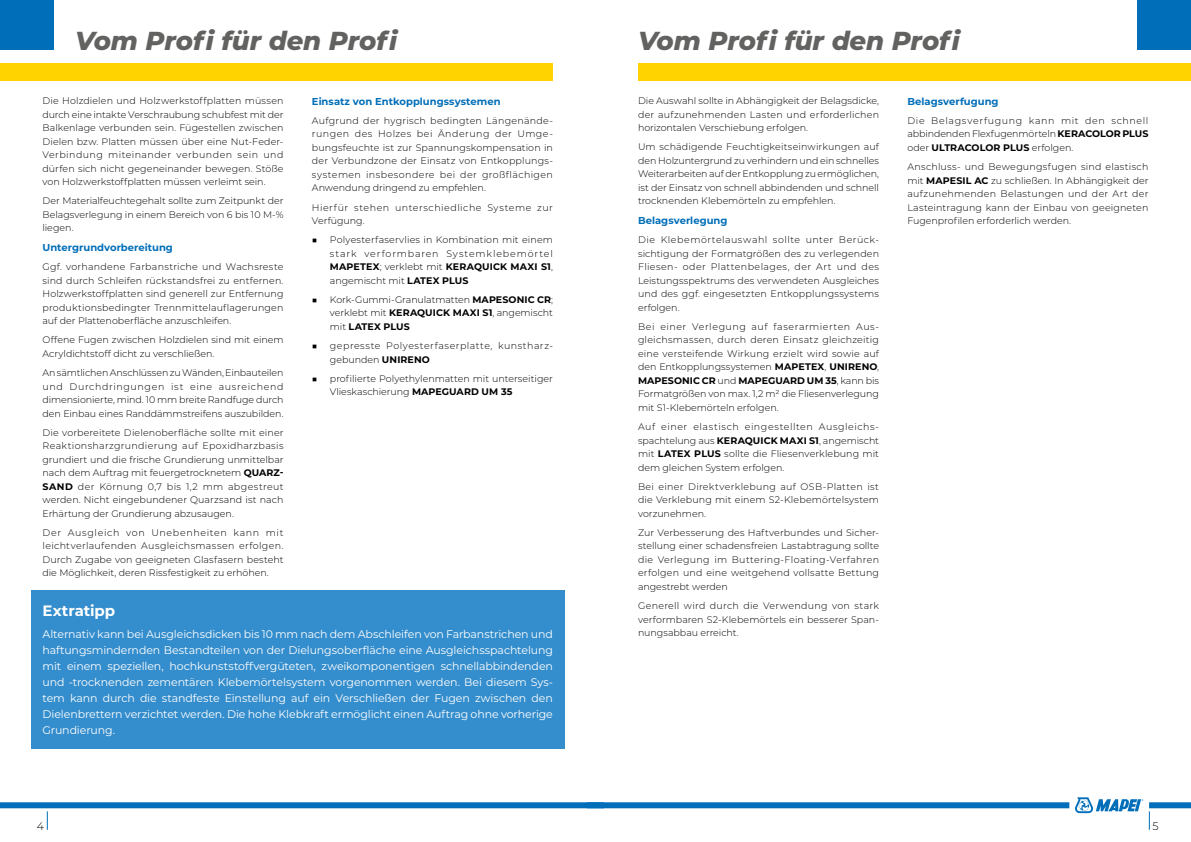
<style>
.page{position:relative;width:1191px;height:842px;background:#fff}
.page>*{position:absolute;margin:0;border:0;box-sizing:border-box;transform-origin:0 0}
.t1{font:italic 800 26px "Montserrat";letter-spacing:-.005em;color:#626261}
.t2{font:700 15px "Montserrat";letter-spacing:-.01em;color:#fff}
.t3{font:11px/16px "Montserrat";letter-spacing:-.01em;color:#fff}
.t4{font:300 11px "Montserrat";color:#000}
.t5{font:700 10px "Montserrat";color:#006eb9}
.t6{font:300 9.5px/13.5px "Montserrat";color:#000;text-align:justify}
.t7{font:300 9.5px/13.5px "Montserrat";letter-spacing:.05em;color:#000}
.s1{font-weight:700}
.s2{font-weight:900}
</style>
<div class="page">
<div style="left:587px;top:802px;width:482px;height:6px;background:#006eb9"></div>
<div style="left:1149px;top:802px;width:42px;height:6px;background:#006eb9"></div>
<svg style="left:1075px;top:797px;width:68px;height:16px"></svg>
<svg style="left:1149px;top:811px;width:1px;height:19px"></svg>
<div style="left:638px;top:64px;width:553px;height:17px;background:#ffd300"></div>
<div style="left:1137px;top:0;width:54px;height:50px;background:#006eb9"></div>
<div style="left:0;top:802px;width:604px;height:6px;background:#006eb9"></div>
<svg style="left:47px;top:811px;width:1px;height:19px"></svg>
<div style="left:0;top:64px;width:553px;height:17px;background:#ffd300"></div>
<div style="left:0;top:0;width:54px;height:50px;background:#006eb9"></div>
<div style="left:31px;top:591px;width:533px;height:158px;background:#348dcc"></div>
<h1 class="t1" style="left:75px;top:22px;width:325px">Vom Profi für den Profi</h1>
<p class="t6" style="left:43px;top:94px;width:242px;text-align:left">Die Holzdielen und Holzwerkstoffplatten müssen durch eine intakte Verschraubung schubfest mit der Balkenlage verbunden sein. Fügestellen zwischen Dielen bzw. Platten müssen über eine Nut-Feder-Verbindung miteinander verbunden sein und dürfen sich nicht gegeneinander bewegen. Stöße von Holzwerkstoffplatten müssen verleimt sein.</p>
<p class="t6" style="left:43px;top:194px;width:242px">Der Materialfeuchtegehalt sollte zum Zeitpunkt der Belagsverlegung in einem Bereich von 6 bis 10 M-% liegen.</p>
<p class="t5" style="left:43px;top:240px;width:132px">Untergrundvorbereitung</p>
<p class="t6" style="left:43px;top:260px;width:242px">Ggf. vorhandene Farbanstriche und Wachsreste sind durch Schleifen rückstandsfrei zu entfernen.<br>Holzwerkstoffplatten sind generell zur Entfernung produktionsbedingter Trennmittelauflagerungen auf der Plattenoberfläche anzuschleifen.</p>
<p class="t6" style="left:43px;top:333px;width:242px">Offene Fugen zwischen Holzdielen sind mit einem<br>Acryldichtstoff dicht zu verschließen.</p>
<p class="t6" style="left:43px;top:366px;width:242px">An sämtlichen Anschlüssen zu Wänden, Einbauteilen und Durchdringungen ist eine ausreichend dimensionierte, mind. 10 mm breite Randfuge durch den Einbau eines Randdämmstreifens auszubilden.</p>
<p class="t6" style="left:43px;top:425px;width:242px">Die vorbereitete Dielenoberfläche sollte mit einer Reaktionsharzgrundierung auf Epoxidharzbasis grundiert und die frische Grundierung unmittelbar nach dem Auftrag mit feuergetrocknetem <span class="s1">QUARZ-SAND</span> der Körnung 0,7 bis 1,2 mm abgestreut werden. Nicht eingebundener Quarzsand ist nach Erhärtung der Grundierung abzusaugen.</p>
<p class="t6" style="left:43px;top:525px;width:242px">Der Ausgleich von Unebenheiten kann mit leichtverlaufenden Ausgleichsmassen erfolgen.<br>Durch Zugabe von geeigneten Glasfasern besteht die Möglichkeit, deren Rissfestigkeit zu erhöhen.</p>
<p class="t5" style="left:312px;top:94px;width:190px">Einsatz von Entkopplungssystemen</p>
<p class="t6" style="left:312px;top:113px;width:242px">Aufgrund der hygrisch bedingten Längenände&shy;rungen des Holzes bei Änderung der Umge&shy;bungsfeuchte ist zur Spannungskompensation in der Verbundzone der Einsatz von Entkopplungs&shy;systemen insbesondere bei der großflächigen Anwendung dringend zu empfehlen.</p>
<p class="t7" style="left:312px;top:200px;width:242px">Hierfür stehen unterschiedliche Systeme zur<br>Verfügung.</p>
<p class="t6" style="left:330px;top:233px;width:224px;text-indent:-18px"><span class="s2">■</span> Polyesterfaservlies in Kombination mit einem stark verformbaren Systemklebemörtel <span class="s1">MAPETEX</span>; verklebt mit <span class="s1">KERAQUICK MAXI S1</span>, angemischt mit <span class="s1">LATEX PLUS</span></p>
<p class="t6" style="left:330px;top:292px;width:224px;text-indent:-18px"><span class="s2">■</span> Kork-Gummi-Granulatmatten <span class="s1">MAPESONIC CR</span>; verklebt mit <span class="s1">KERAQUICK MAXI S1</span>, angemischt mit <span class="s1">LATEX PLUS</span></p>
<p class="t7" style="left:330px;top:339px;width:224px;text-indent:-18px"><span class="s2">■</span> gepresste Polyesterfaserplatte, kunstharz&shy;gebunden <span class="s1">UNIRENO</span></p>
<p class="t6" style="left:330px;top:371px;width:224px;text-indent:-18px"><span class="s2">■</span> profilierte Polyethylenmatten mit unterseitiger<br>Vlieskaschierung <span class="s1">MAPEGUARD UM 35</span></p>
<h2 class="t2" style="left:43px;top:600px;width:74px">Extratipp</h2>
<p class="t3" style="left:43px;top:626px;width:512px">Alternativ kann bei Ausgleichsdicken bis 10 mm nach dem Abschleifen von Farbanstrichen und haftungsmindernden Bestandteilen von der Dielungsoberfläche eine Ausgleichsspachtelung mit einem speziellen, hochkunststoffvergüteten, zweikomponentigen schnellabbindenden und -trocknenden zementären Klebemörtelsystem vorgenommen werden. Bei diesem Sys&shy;tem kann durch die standfeste Einstellung auf ein Verschließen der Fugen zwischen den Dielenbrettern verzichtet werden. Die hohe Klebkraft ermöglicht einen Auftrag ohne vorherige Grundierung.</p>
<p class="t4" style="left:37px;top:818px;width:9px">4</p>
<h1 class="t1" style="left:638px;top:22px;width:325px">Vom Profi für den Profi</h1>
<p class="t6" style="left:638px;top:94px;width:242px">Die Auswahl sollte in Abhängigkeit der Belagsdicke, der aufzunehmenden Lasten und erforderlichen horizontalen Verschiebung erfolgen.</p>
<p class="t6" style="left:638px;top:140px;width:242px">Um schädigende Feuchtigkeitseinwirkungen auf den Holzuntergrund zu verhindern und ein schnelles Weiterarbeiten auf der Entkopplung zu ermöglichen, ist der Einsatz von schnell abbindenden und schnell trocknenden Klebemörteln zu empfehlen.</p>
<p class="t5" style="left:638px;top:213px;width:91px">Belagsverlegung</p>
<p class="t6" style="left:638px;top:233px;width:242px">Die Klebemörtelauswahl sollte unter Berück&shy;sichtigung der Formatgrößen des zu verlegenden Fliesen- oder Plattenbelages, der Art und des Leistungsspektrums des verwendeten Ausgleiches und des ggf. eingesetzten Entkopplungssystems erfolgen.</p>
<p class="t6" style="left:638px;top:319px;width:242px">Bei einer Verlegung auf faserarmierten Aus&shy;gleichsmassen, durch deren Einsatz gleichzeitig eine versteifende Wirkung erzielt wird sowie auf den Entkopplungssystemen <span class="s1">MAPETEX</span>, <span class="s1">UNIRENO</span>, <span class="s1">MAPESONIC CR</span> und <span class="s1">MAPEGUARD UM 35</span>, kann bis Formatgrößen von max. 1,2 m² die Fliesenverlegung mit S1-Klebemörteln erfolgen.</p>
<p class="t6" style="left:638px;top:420px;width:242px">Auf einer elastisch eingestellten Ausgleichs&shy;spachtelung aus <span class="s1">KERAQUICK MAXI S1</span>, angemischt mit <span class="s1">LATEX PLUS</span> sollte die Fliesenverklebung mit dem gleichen System erfolgen.</p>
<p class="t6" style="left:638px;top:479px;width:242px">Bei einer Direktverklebung auf OSB-Platten ist die Verklebung mit einem S2-Klebemörtelsystem vorzunehmen.</p>
<p class="t6" style="left:638px;top:525px;width:242px">Zur Verbesserung des Haftverbundes und Sicher&shy;stellung einer schadensfreien Lastabtragung sollte die Verlegung im Buttering-Floating-Verfahren erfolgen und eine weitgehend vollsatte Bettung angestrebt werden</p>
<p class="t6" style="left:638px;top:599px;width:242px">Generell wird durch die Verwendung von stark verformbaren S2-Klebemörtels ein besserer Span&shy;nungsabbau erreicht.</p>
<p class="t5" style="left:907px;top:94px;width:93px">Belagsverfugung</p>
<p class="t6" style="left:907px;top:113px;width:242px">Die Belagsverfugung kann mit den schnell abbindenden Flexfugenmörteln <span class="s1">KERACOLOR PLUS </span>oder <span class="s1">ULTRACOLOR PLUS</span> erfolgen.</p>
<p class="t6" style="left:907px;top:160px;width:242px">Anschluss- und Bewegungsfugen sind elastisch mit <span class="s1">MAPESIL AC</span> zu schließen. In Abhängigkeit der aufzunehmenden Belastungen und der Art der Lasteintragung kann der Einbau von geeigneten Fugenprofilen erforderlich werden.</p>
<p class="t4" style="left:1152px;top:818px;width:8px">5</p>
</div>
